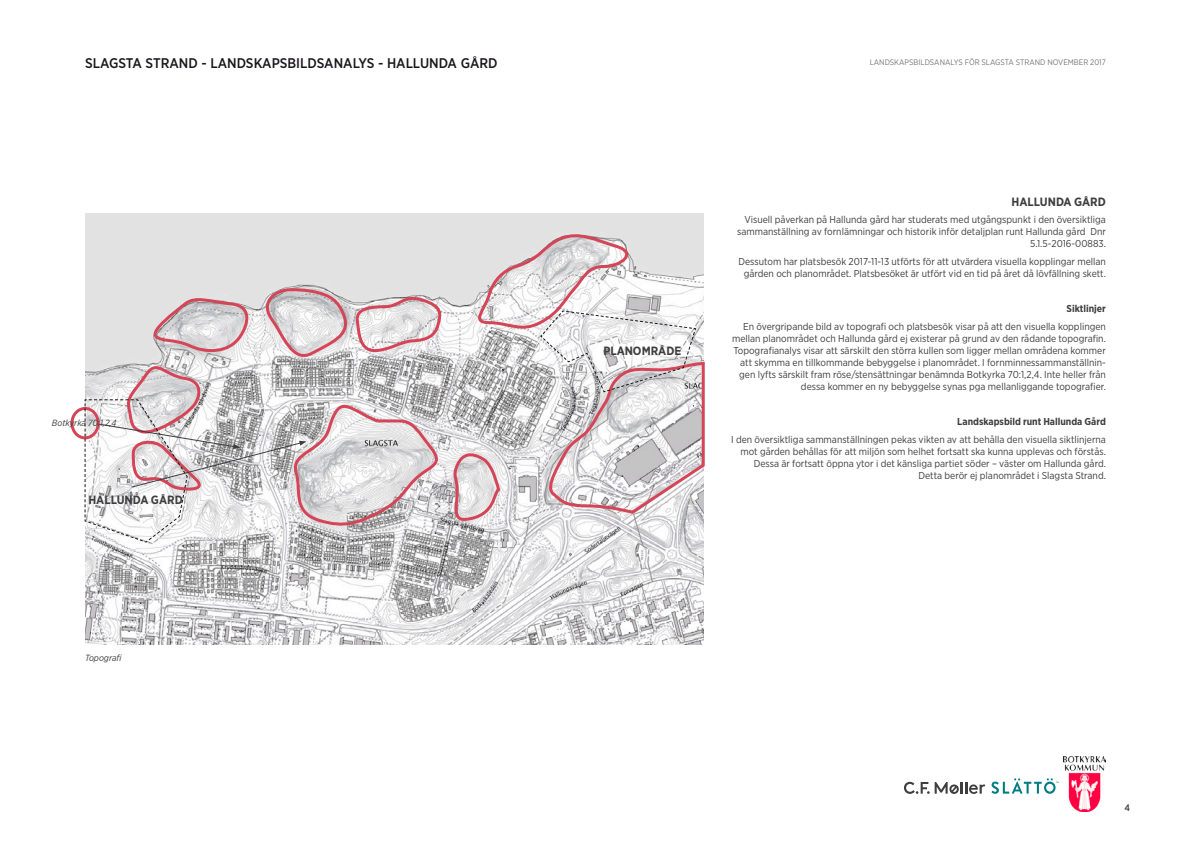
<style>
.page{position:relative;width:1191px;height:842px;background:#fff}
.page>*{position:absolute;margin:0;border:0;box-sizing:border-box;transform-origin:0 0}
.t1{font:500 14px "Gotham Narrow";color:#1a171c}
.t2{font:700 12px "Gotham Narrow";color:#3e3e40}
.t3{font:10px/12px "Gotham Narrow";color:#3e3e40;text-align:right}
.t4{font:700 10px "Gotham Narrow";color:#3e3e40}
.t5{font:500 9.5px "Gotham Narrow";color:#3e3e40}
.t6{font:italic 9px "Gotham Narrow";color:#3e3e40}
.t7{font:8px "Gotham Narrow";color:#767779}
</style>
<div class="page">
<svg style="left:904px;top:782px;width:81px;height:12px"></svg>
<svg style="left:991px;top:778px;width:67px;height:16px"></svg>
<img style="left:1064px;top:756px;width:42px;height:55px">
<img style="left:85px;top:213px;width:618px;height:431px">
<div style="left:70px;top:407px;width:30px;height:32px;border:3px solid #d44557;border-radius:50%"></div>
<svg style="left:84px;top:231px;width:621px;height:312px"></svg>
<h1 class="t1" style="left:85px;top:54px;width:414px">SLAGSTA STRAND - LANDSKAPSB ILDSANALYS - HALLUNDA GÅRD</h1>
<p class="t7" style="left:869px;top:57px;width:161px">landskapsbildsanalys för SLAGSTA STRAND</p>
<p class="t7" style="left:1047px;top:57px;width:60px">NOVEMBER 2017</p>
<p class="t6" style="left:52px;top:417px;width:66px">Botkyrka 70:1,2,4</p>
<p class="t2" style="left:88px;top:492px;width:96px">hallunda gård</p>
<p class="t2" style="left:603px;top:343px;width:79px">planområde</p>
<p class="t2" style="left:1011px;top:194px;width:9px">HALLUNDA</p>
<p class="t2" style="left:1074px;top:194px;width:9px">GÅRD</p>
<p class="t3" style="left:737px;top:214px;width:370px">Visuell påverkan på Hallunda gård har studerats med utgångspunkt i den översiktliga sammanställning av fornlämningar och historik inför detaljplan runt Hallunda gård Dnr<br>5.1.5-2016-00883.</p>
<p class="t3" style="left:738px;top:255px;width:369px;text-align:center">Dessutom har platsbesök 2017-11-13 utförts för att utvärdera visuella kopplingar mellan gården och planområdet. Platsbesöket är utfört vid en tid på året då lövfällning skett.</p>
<p class="t4" style="left:1066px;top:302px;width:41px">Siktlinjer</p>
<p class="t3" style="left:732px;top:320px;width:375px">En övergripande bild av topografi och platsbesök visar på att den visuella kopplingen mellan planområdet och Hallunda gård ej existerar på grund av den rådande topografin.<br>Topografianalys visar att särskilt den störra kullen som ligger mellan områdena kommer att skymma en tillkommande bebyggelse i planområdet. I fornminnessammanställnin&shy;gen lyfts särskilt fram röse/stensättningar benämnda Botkyrka 70:1,2,4. Inte heller från dessa kommer en ny bebyggelse synas pga mellanliggande topografier.</p>
<p class="t4" style="left:957px;top:415px;width:150px">Landskapsbild runt Hallunda Gård</p>
<p class="t3" style="left:731px;top:433px;width:376px">I den översiktliga sammanställningen pekas vikten av att behålla den visuella siktlinjerna mot gården behållas för att miljön som helhet fortsatt ska kunna upplevas och förstås.<br>Dessa är fortsatt öppna ytor i det känsliga partiet söder – väster om Hallunda gård.<br>Detta berör ej planområdet i Slagsta Strand.</p>
<p class="t6" style="left:85px;top:652px;width:38px">Topografi</p>
<p class="t5" style="left:1124px;top:801px;width:7px">4</p>
</div>
